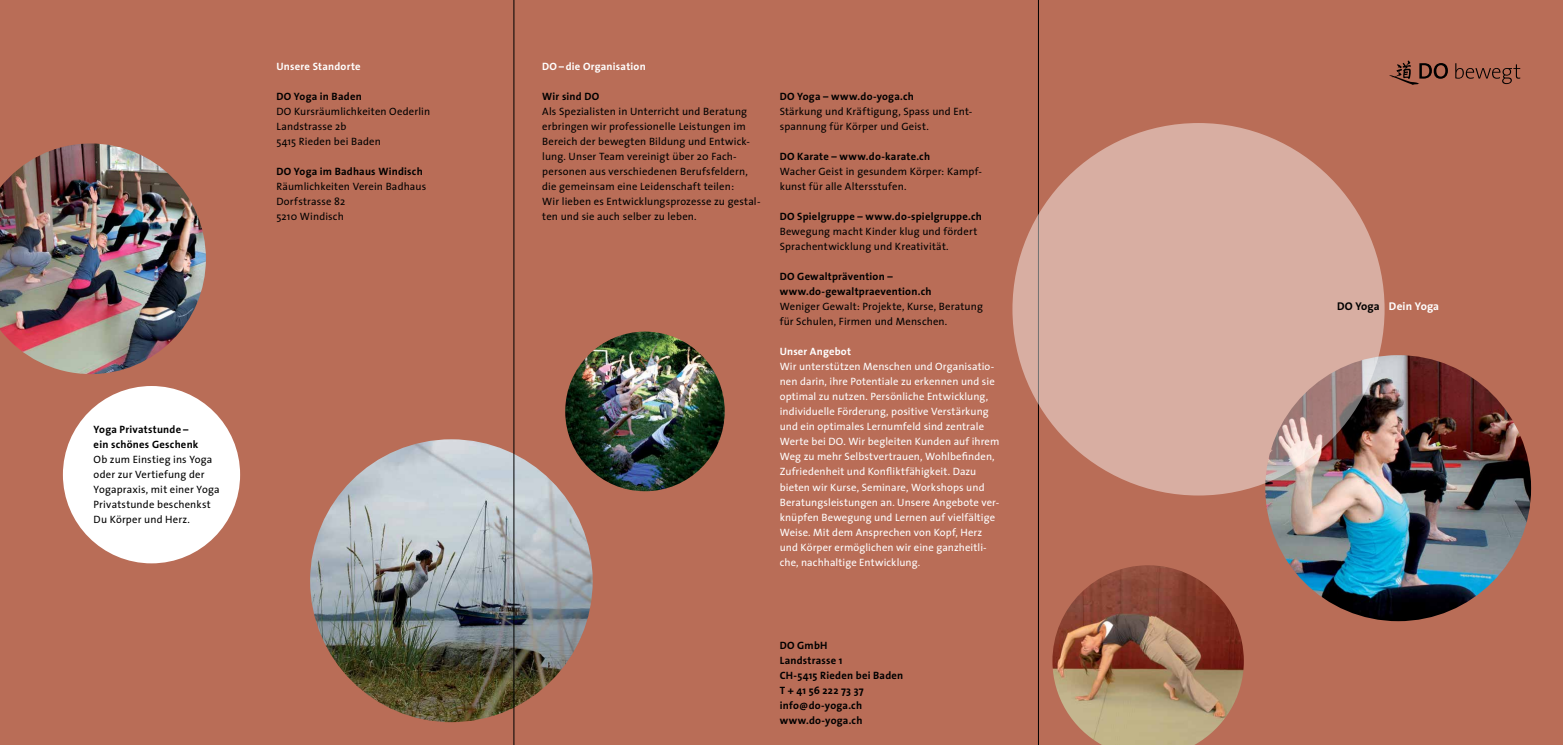
<style>
.page{position:relative;width:1563px;height:745px;background:#fff}
.page>*{position:absolute;margin:0;border:0;box-sizing:border-box;transform-origin:0 0}
.t1{font:700 11.25px "The Sans";letter-spacing:.01em;color:#fff}
.t2{font:700 11.25px "The Sans";letter-spacing:.01em;color:#000}
.t3{font:10.62px/15px "The Sans";letter-spacing:.015em;color:#000}
.t4{font:10.62px/15px "The Sans";letter-spacing:.01em;color:#fff}
.t5{font:700 10.62px/15px "The Sans";letter-spacing:.02em;color:#000}
.t6{font:700 10.62px "The Sans";letter-spacing:.02em;color:#fff}
</style>
<div class="page">
<div style="left:0;top:0;width:1563px;height:744px;background:#b96d57"></div>
<img style="left:310px;top:439px;width:283px;height:282px;border-radius:141px">
<img style="left:1265px;top:355px;width:266px;height:265px;border-radius:133px">
<hr style="left:514px;top:0;width:1px;height:744px;background:#000">
<hr style="left:1038px;top:0;width:1px;height:744px;background:#000">
<img style="left:1052px;top:565px;width:192px;height:179px">
<div style="left:1012px;top:123px;width:372px;height:372px;background:#d8aea2;border-radius:50%"></div>
<div style="left:63px;top:386px;width:177px;height:177px;background:#fff;border-radius:50%"></div>
<img style="left:565px;top:331px;width:160px;height:160px;border-radius:80px">
<svg style="left:1389px;top:61px;width:59px;height:24px"></svg>
<svg style="left:1455px;top:63px;width:65px;height:21px"></svg>
<img style="left:0;top:143px;width:206px;height:231px">
<p class="t5" style="left:94px;top:421px;width:106px">Yoga Privatstunde – ein schönes Geschenk</p>
<p class="t3" style="left:94px;top:451px;width:127px">Ob zum Einstieg ins Yoga oder zur Vertiefung der<br>Yogapraxis, mit einer Yoga<br>Privatstunde beschenkst<br>Du Körper und Herz.</p>
<p class="t6" style="left:276px;top:57px;width:86px">Unsere Standorte</p>
<p class="t6" style="left:542px;top:57px;width:105px">DO – die Organisation</p>
<p class="t5" style="left:542px;top:88px;width:59px">Wir sind DO</p>
<p class="t3" style="left:542px;top:103px;width:220px">Als Spezialisten in Unterricht und Beratung erbringen wir professionelle Leistungen im Bereich der bewegten Bildung und Entwick&shy;lung. Unser Team vereinigt über 20 Fach&shy;personen aus verschiedenen Berufsfeldern, die gemeinsam eine Leidenschaft teilen:<br>Wir lieben es Entwicklungsprozesse zu gestal&shy;ten und sie auch selber zu leben.</p>
<p class="t5" style="left:276px;top:88px;width:87px">DO Yoga in Baden</p>
<p class="t3" style="left:276px;top:103px;width:155px">DO Kursräumlichkeiten Oederlin<br>Landstrasse 2b<br>5415 Rieden bei Baden</p>
<p class="t5" style="left:276px;top:163px;width:148px">DO Yoga im Badhaus Windisch</p>
<p class="t3" style="left:276px;top:178px;width:151px">Räumlichkeiten Verein Badhaus<br>Dorfstrasse 82<br>5210 Windisch</p>
<p class="t5" style="left:780px;top:88px;width:136px">DO Yoga – www.do-yoga.ch</p>
<p class="t3" style="left:780px;top:103px;width:194px">Stärkung und Kräftigung, Spass und Ent&shy;spannung für Körper und Geist.</p>
<p class="t5" style="left:780px;top:149px;width:152px">DO Karate – www.do-karate.ch</p>
<p class="t3" style="left:780px;top:163px;width:204px">Wacher Geist in gesundem Körper: Kampf&shy;kunst für alle Altersstufen.</p>
<p class="t5" style="left:780px;top:209px;width:204px">DO Spielgruppe – www.do-spielgruppe.ch</p>
<p class="t3" style="left:780px;top:223px;width:199px">Bewegung macht Kinder klug und fördert<br>Sprachentwicklung und Kreativität.</p>
<p class="t5" style="left:780px;top:269px;width:153px">DO Gewaltprävention – www.do-gewaltpraevention.ch</p>
<p class="t3" style="left:780px;top:298px;width:205px">Weniger Gewalt: Projekte, Kurse, Beratung für Schulen, Firmen und Menschen.</p>
<p class="t6" style="left:780px;top:342px;width:73px">Unser Angebot</p>
<p class="t4" style="left:780px;top:358px;width:221px">Wir unterstützen Menschen und Organisatio&shy;nen darin, ihre Potentiale zu erkennen und sie optimal zu nutzen. Persönliche Entwicklung, individuelle Förderung, positive Verstärkung und ein optimales Lernumfeld sind zentrale Werte bei DO. Wir begleiten Kunden auf ihrem Weg zu mehr Selbstvertrauen, Wohlbefinden, Zufriedenheit und Konfliktfähigkeit. Dazu bieten wir Kurse, Seminare, Workshops und Beratungsleistungen an. Unsere Angebote ver&shy;knüpfen Bewegung und Lernen auf vielfältige Weise. Mit dem Ansprechen von Kopf, Herz und Körper ermöglichen wir eine ganzheitli&shy;che, nachhaltige Entwicklung.</p>
<p class="t5" style="left:780px;top:637px;width:125px">DO GmbH<br>Landstrasse 1<br>CH-5415 Rieden bei Baden<br>T + 41 56 222 73 37 info@do-yoga.ch www.do-yoga.ch</p>
<p class="t2" style="left:1337px;top:297px;width:44px">DO Yoga</p>
<p class="t1" style="left:1389px;top:297px;width:52px">Dein Yoga</p>
</div>
